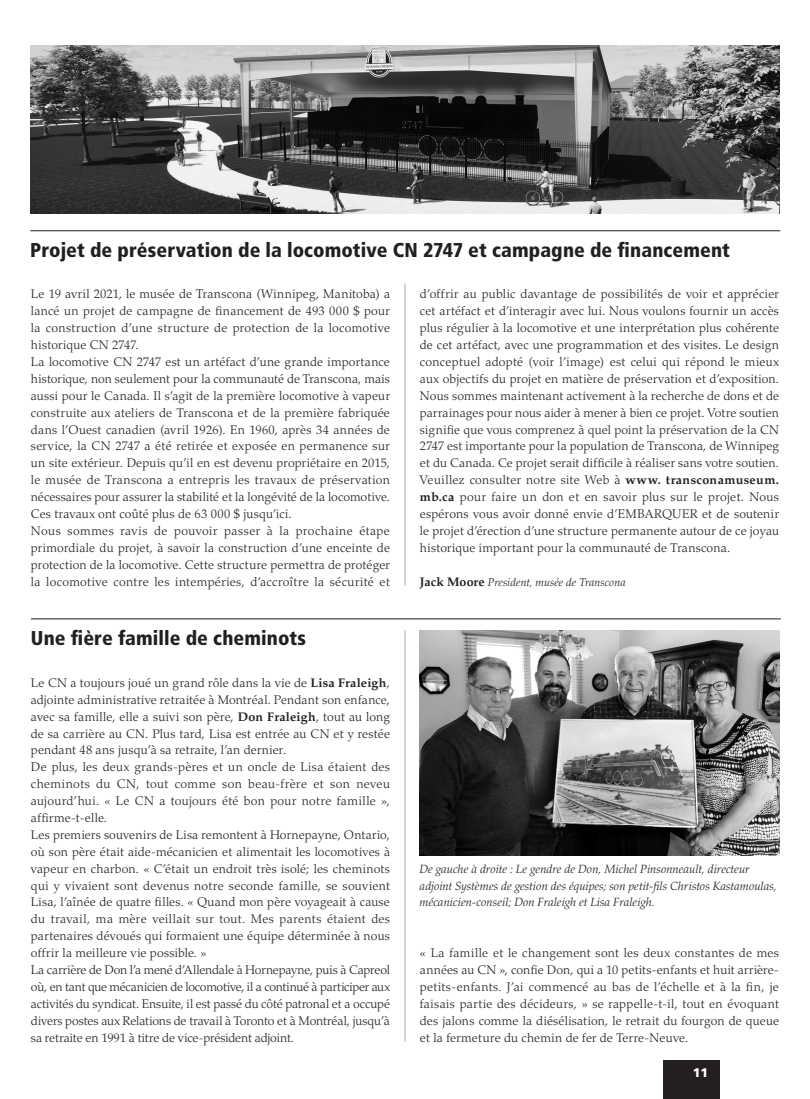
<style>
.page{position:relative;width:810px;height:1099px;background:#fff}
.page>*{position:absolute;margin:0;border:0;box-sizing:border-box;transform-origin:0 0}
.Heading_Rule_above{font:900 condensed 20px "Frutiger LT Std";letter-spacing:.005em;color:#231f20}
.Regular_Text{font:300 12.5px/16.9px "Palatino LT Std";letter-spacing:.02em;color:#231f20;text-align:justify}
.Subhead{font:300 12.5px/16.9px "Palatino LT Std";letter-spacing:.015em;color:#231f20;text-align:justify}
.t1{font:900 12.5px "Frutiger LT Std";color:#fff}
.Photo_caption{font:italic 300 11.88px/16.9px "Palatino LT Std";letter-spacing:.01em;color:#231f20}
.Regular_Text-2{font:italic 300 11.25px "Palatino LT Std";letter-spacing:.01em;color:#231f20}
.s1{font-weight:700}
.s2{font-weight:700;font-style:normal;font-size:12.5px}
</style>
<div class="page">
<div style="left:663px;top:1060px;width:57px;height:38px;background:#231f20"></div>
<img style="left:31px;top:45px;width:748px;height:169px">
<img style="left:420px;top:630px;width:360px;height:225px">
<hr style="left:405px;top:283px;width:1px;height:302px;background:#a8a9ad">
<hr style="left:30px;top:230px;width:750px;height:1px;background:#231f20">
<hr style="left:31px;top:618px;width:750px;height:1px;background:#231f20">
<hr style="left:405px;top:630px;width:1px;height:411px;background:#a8a9ad">
<p class="Heading_Rule_above" style="left:30px;top:238px;width:701px">Projet de préservation de la locomotive CN 2747 et campagne de financement</p>
<p class="Regular_Text" style="left:31px;top:286px;width:361px">Le 19 avril 2021, le musée de Transcona (Winnipeg, Manitoba) a lancé un projet de campagne de financement de 493 000 $ pour la construction d’une structure de protection de la locomotive historique CN 2747.</p>
<p class="Regular_Text" style="left:31px;top:353px;width:361px">La locomotive CN 2747 est un artéfact d’une grande importance historique, non seulement pour la communauté de Transcona, mais aussi pour le Canada. Il s’agit de la première locomotive à vapeur construite aux ateliers de Transcona et de la première fabriquée dans l’Ouest canadien (avril 1926). En 1960, après 34 années de service, la CN 2747 a été retirée et exposée en permanence sur un site extérieur. Depuis qu’il en est devenu propriétaire en 2015, le musée de Transcona a entrepris les travaux de préservation nécessaires pour assurer la stabilité et la longévité de la locomotive.<br>Ces travaux ont coûté plus de 63 000 $ jusqu’ici.</p>
<p class="Regular_Text" style="left:31px;top:522px;width:361px">Nous sommes ravis de pouvoir passer à la prochaine étape primordiale du projet, à savoir la construction d’une enceinte de protection de la locomotive. Cette structure permettra de protéger la locomotive contre les intempéries, d’accroître la sécurité et</p>
<p class="Heading_Rule_above" style="left:31px;top:626px;width:277px">Une fière famille de cheminots</p>
<p class="Subhead" style="left:31px;top:674px;width:361px">Le CN a toujours joué un grand rôle dans la vie de <span class="s1">Lisa Fraleigh</span>, adjointe administrative retraitée à Montréal. Pendant son enfance, avec sa famille, elle a suivi son père, <span class="s1">Don Fraleigh</span>, tout au long de sa carrière au CN. Plus tard, Lisa est entrée au CN et y restée pendant 48 ans jusqu’à sa retraite, l’an dernier.</p>
<p class="Subhead" style="left:31px;top:758px;width:361px">De plus, les deux grands-pères et un oncle de Lisa étaient des cheminots du CN, tout comme son beau-frère et son neveu aujourd’hui. « Le CN a toujours été bon pour notre famille », affirme-t-elle.</p>
<p class="Subhead" style="left:31px;top:826px;width:361px">Les premiers souvenirs de Lisa remontent à Hornepayne, Ontario, où son père était aide-mécanicien et alimentait les locomotives à vapeur en charbon. « C’était un endroit très isolé; les cheminots qui y vivaient sont devenus notre seconde famille, se souvient Lisa, l’aînée de quatre filles. « Quand mon père voyageait à cause du travail, ma mère veillait sur tout. Mes parents étaient des partenaires dévoués qui formaient une équipe déterminée à nous offrir la meilleure vie possible. »</p>
<p class="Subhead" style="left:31px;top:961px;width:361px">La carrière de Don l’a mené d’Allendale à Hornepayne, puis à Capreol où, en tant que mécanicien de locomotive, il a continué à participer aux activités du syndicat. Ensuite, il est passé du côté patronal et a occupé divers postes aux Relations de travail à Toronto et à Montréal, jusqu’à sa retraite en 1991 à titre de vice-président adjoint.</p>
<p class="Regular_Text" style="left:420px;top:286px;width:361px">d’offrir au public davantage de possibilités de voir et apprécier cet artéfact et d’interagir avec lui. Nous voulons fournir un accès plus régulier à la locomotive et une interprétation plus cohérente de cet artéfact, avec une programmation et des visites. Le design conceptuel adopté (voir l’image) est celui qui répond le mieux aux objectifs du projet en matière de préservation et d’exposition.<br>Nous sommes maintenant activement à la recherche de dons et de parrainages pour nous aider à mener à bien ce projet. Votre soutien signifie que vous comprenez à quel point la préservation de la CN 2747 est importante pour la population de Transcona, de Winnipeg et du Canada. Ce projet serait difficile à réaliser sans votre soutien.<br>Veuillez consulter notre site Web à <span class="s1">www. transconamuseum. mb.ca</span> pour faire un don et en savoir plus sur le projet. Nous espérons vous avoir donné envie d’EMBARQUER et de soutenir le projet d’érection d’une structure permanente autour de ce joyau historique important pour la communauté de Transcona.</p>
<p class="Regular_Text-2" style="left:420px;top:575px;width:207px"><span class="s2">Jack Moore</span> President, musée de Transcona</p>
<p class="Photo_caption" style="left:420px;top:860px;width:359px">De gauche à droite : Le gendre de Don, Michel Pinsonneault, directeur adjoint Systèmes de gestion des équipes; son petit-fils Christos Kastamoulas, mécanicien-conseil; Don Fraleigh et Lisa Fraleigh.</p>
<p class="Subhead" style="left:420px;top:944px;width:361px">« La famille et le changement sont les deux constantes de mes années au CN », confie Don, qui a 10 petits-enfants et huit arrière&shy;petits-enfants. J’ai commencé au bas de l’échelle et à la fin, je faisais partie des décideurs, » se rappelle-t-il, tout en évoquant des jalons comme la diésélisation, le retrait du fourgon de queue et la fermeture du chemin de fer de Terre-Neuve.</p>
<p class="t1" style="left:693px;top:1065px;width:17px">11</p>
</div>
